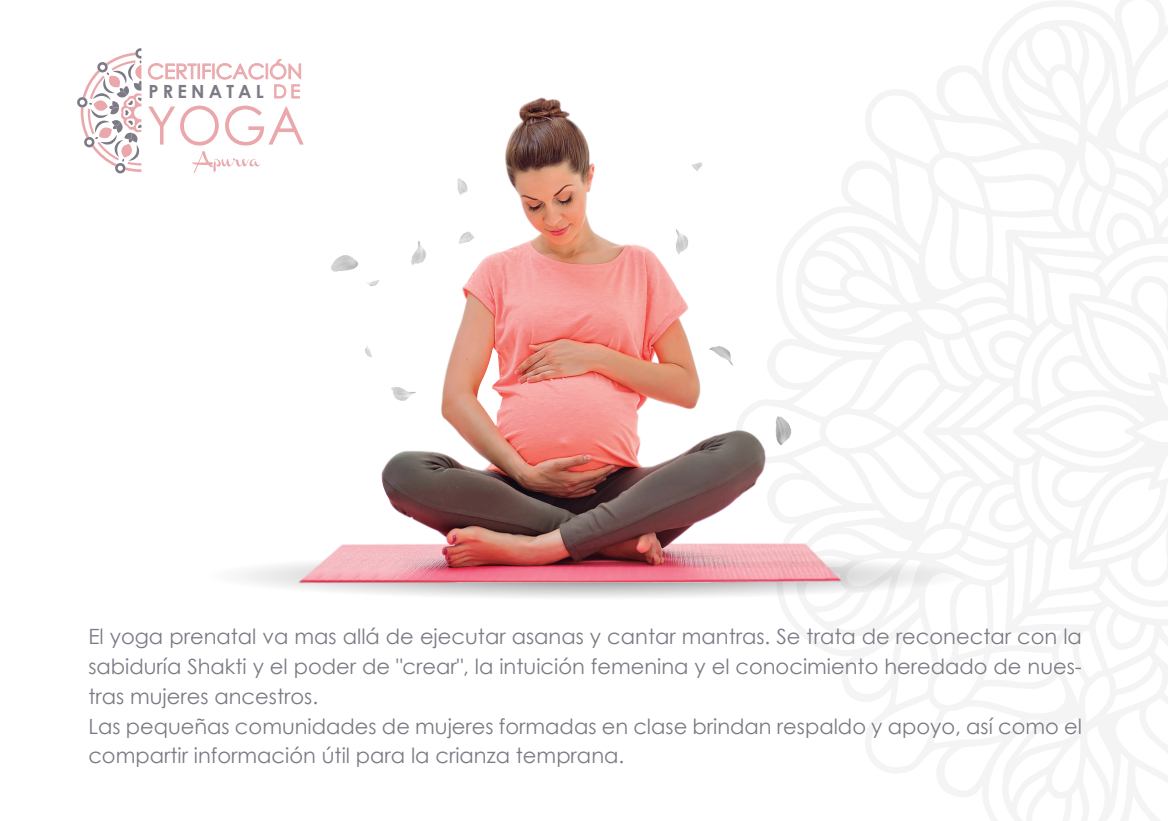
<style>
.page{position:relative;width:1168px;height:821px;background:#fff}
.page>*{position:absolute;margin:0;border:0;box-sizing:border-box;transform-origin:0 0}
.t1{font:52.85px "Century Gothic";color:#eba8ac;scale:.96 1}
.t2{font:21px/29.8px "Century Gothic";color:#7d7985}
.t3{font:20.65px "Century Gothic";color:#eba8ac}
.t4{font:700 18.2px "Century Gothic";letter-spacing:.23em;color:#7d7985}
.s1{font-weight:400;font-size:18.38px;color:#eba8ac}
</style>
<div class="page">
<svg style="left:780px;top:0;width:387px;height:820px"></svg>
<svg style="left:241px;top:547px;width:883px;height:56px"></svg>
<svg style="left:275px;top:85px;width:11px;height:13px"></svg>
<svg style="left:292px;top:85px;width:7px;height:4px"></svg>
<svg style="left:148px;top:59px;width:153px;height:20px"></svg>
<svg style="left:191px;top:151px;width:69px;height:22px"></svg>
<svg style="left:77px;top:48px;width:64px;height:125px"></svg>
<img style="left:287px;top:89px;width:571px;height:509px">
<p class="t3" style="left:147px;top:57px;width:157px">CERTIFICACIÓN</p>
<p class="t4" style="left:149px;top:78px;width:153px">PRENATAL <span class="s1">DE</span></p>
<h1 class="t1" style="left:146px;top:88px;width:166px">YOGA</h1>
<p class="t2" style="left:88px;top:621px;width:995px">El yoga prenatal va mas allá de ejecutar asanas y cantar mantras. Se trata de reconectar con la sabiduría Shakti y el poder de "crear", la intuición femenina y el conocimiento heredado de nues&shy;tras mujeres ancestros.<br>Las pequeñas comunidades de mujeres formadas en clase brindan respaldo y apoyo, así como el compartir información útil para la crianza temprana.</p>
</div>
